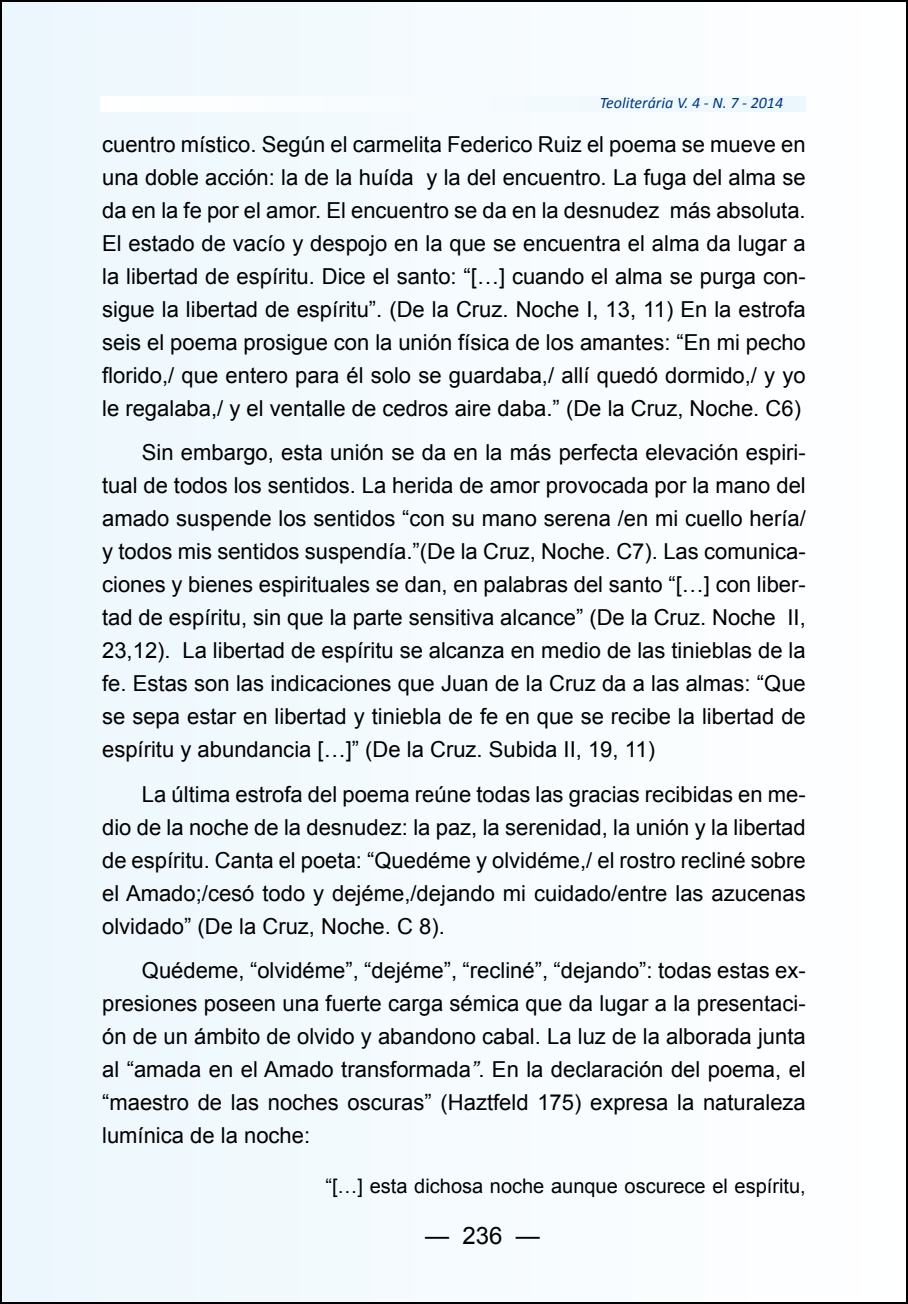
<style>
.page{position:relative;width:908px;height:1304px;background:#fff}
.page>*{position:absolute;margin:0;border:0;box-sizing:border-box;transform-origin:0 0}
.t1{font:24px "Arial";color:#000}
.t2{font:22px/33px "Arial";color:#000;text-align:justify}
.t3{font:20px "Arial";color:#000}
.t4{font:italic 16px "Calibri";color:#003882}
.s1{font-style:italic}
</style>
<div class="page">
<div style="left:1px;top:1px;width:905px;height:1302px;background:#f5fbfe"></div>
<p class="t4" style="left:599px;top:93px;width:185px">Teoliterária V. 4 - N. 7 - 2014</p>
<p class="t2" style="left:102px;top:128px;width:705px">cuentro místico. Según el carmelita Federico Ruiz el poema se mueve en una doble acción: la de la huída y la del encuentro. La fuga del alma se da en la fe por el amor. El encuentro se da en la desnudez más absoluta.<br>El estado de vacío y despojo en la que se encuentra el alma da lugar a la libertad de espíritu. Dice el santo: “[…] cuando el alma se purga con&shy;sigue la libertad de espíritu”. (De la Cruz. Noche I, 13, 11) En la estrofa seis el poema prosigue con la unión física de los amantes: “En mi pecho florido,/ que entero para él solo se guardaba,/ allí quedó dormido,/ y yo le regalaba,/ y el ventalle de cedros aire daba.” (De la Cruz, Noche. C6)</p>
<p class="t2" style="left:102px;top:436px;width:704px;text-indent:40px">Sin embargo, esta unión se da en la más perfecta elevación espiri&shy;tual de todos los sentidos. La herida de amor provocada por la mano del amado suspende los sentidos “con su mano serena /en mi cuello hería/ y todos mis sentidos suspendía.”(De la Cruz, Noche. C7). Las comunica&shy;ciones y bienes espirituales se dan, en palabras del santo “[…] con liber&shy;tad de espíritu, sin que la parte sensitiva alcance” (De la Cruz. Noche II, 23,12). La libertad de espíritu se alcanza en medio de las tinieblas de la fe. Estas son las indicaciones que Juan de la Cruz da a las almas: “Que se sepa estar en libertad y tiniebla de fe en que se recibe la libertad de espíritu y abundancia […]” (De la Cruz. Subida II, 19, 11)</p>
<p class="t2" style="left:102px;top:778px;width:705px;text-indent:40px">La última estrofa del poema reúne todas las gracias recibidas en me&shy;dio de la noche de la desnudez: la paz, la serenidad, la unión y la libertad de espíritu. Canta el poeta: “Quedéme y olvidéme,/ el rostro recliné sobre el Amado;/cesó todo y dejéme,/dejando mi cuidado/entre las azucenas olvidado” (De la Cruz, Noche. C 8).</p>
<p class="t2" style="left:102px;top:954px;width:704px;text-indent:40px">Quédeme, “olvidéme”, “dejéme”, “recliné”, “dejando”: todas estas ex&shy;presiones poseen una fuerte carga sémica que da lugar a la presentaci&shy;ón de un ámbito de olvido y abandono cabal. La luz de la alborada junta al “amada en el Amado transformada<span class="s1">”</span>. En la declaración del poema, el “maestro de las noches oscuras” (Haztfeld 175) expresa la naturaleza lumínica de la noche:</p>
<p class="t3" style="left:325px;top:1173px;width:481px">“[…] esta dichosa noche aunque oscurece el espíritu,</p>
<p class="t1" style="left:425px;top:1219px;width:116px">— 236 —</p>
</div>
